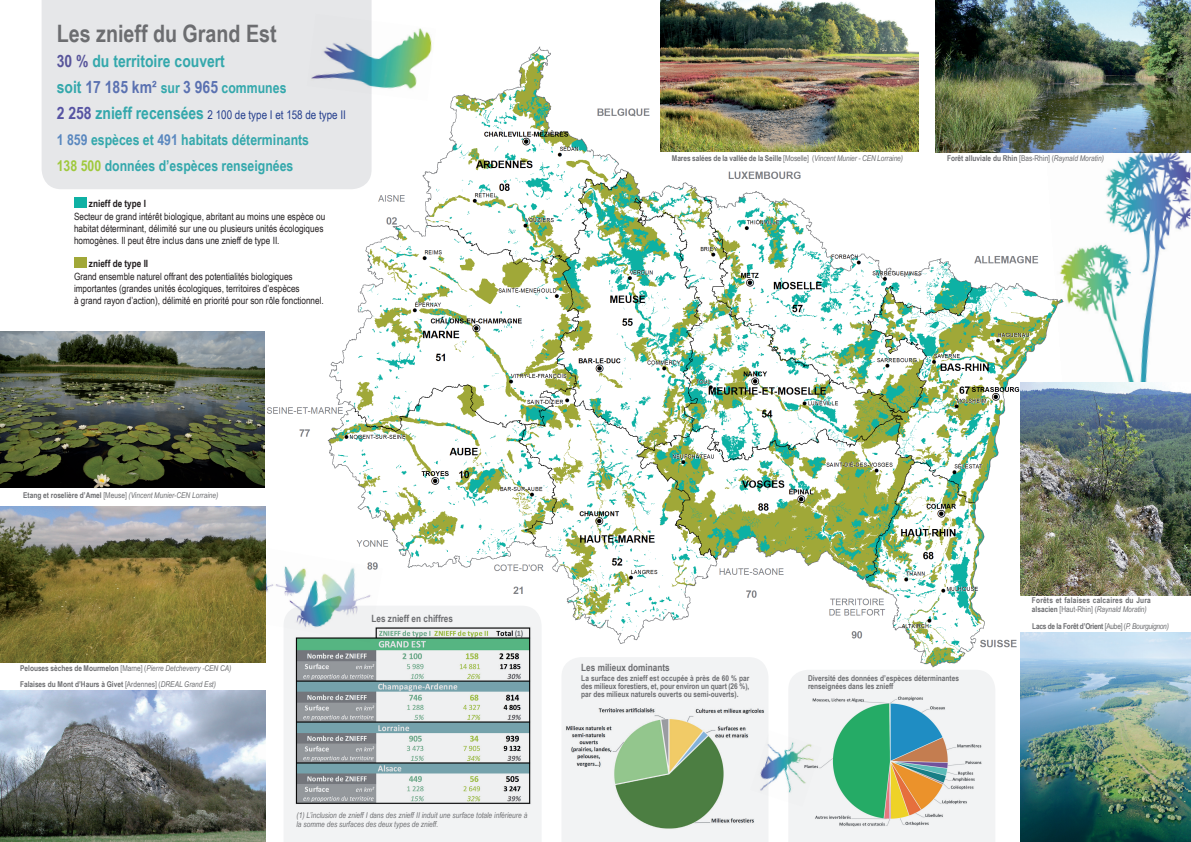
<style>
.page{position:relative;width:1191px;height:842px;background:#fff}
.page>*{position:absolute;margin:0;border:0;box-sizing:border-box;transform-origin:0 0}
.t1{font:700 24px "Arial Narrow";color:#6c6d70}
.t2{font:700 17px/26px "Arial Narrow";color:#34a8ac}
.t3{font:700 15px/26px "Arial Narrow";color:#34a8ac}
.t4{font:12px "Arial Narrow";color:#253f8e}
.t5{font:10px/12px "Arial Narrow";color:#231f20}
.t6{font:700 10px "Arial Narrow";color:#6c6d70}
.t7{font:700 10px "Arial Narrow";color:#231f20}
.t8{font:700 8px/8px "Arial Narrow";color:#6c6d70}
.t9{font:italic 8px/9px "Arial Narrow";color:#6c6d70}
.t10{font:700 8px/9px "Arial Narrow";letter-spacing:.025em;color:#6c6d70}
.t11{font:700 8px "Arial Narrow";letter-spacing:-.03em;color:#6c6d70}
.s1{color:#58559b}
.s2{color:#5a71b1}
.s3{font-size:15px}
.s4{font-weight:700;font-size:17px;color:#5653a3}
.s5{font-weight:700;font-size:17px;color:#34a8ac}
.s6{color:#5987bf}
.s7{color:#9fc93c}
.s8{font-weight:400}
.s9{font-weight:400;font-style:italic}
.s10{font-weight:700;font-style:normal}
.s11{font-style:normal}
</style>
<div class="page">
<img style="left:262px;top:46px;width:852px;height:648px">
<img style="left:0;top:691px;width:265px;height:151px">
<img style="left:0;top:506px;width:266px;height:156px">
<img style="left:0;top:332px;width:264px;height:156px">
<img style="left:1020px;top:632px;width:171px;height:210px">
<img style="left:935px;top:0;width:256px;height:152px">
<img style="left:660px;top:0;width:258px;height:152px">
<div style="left:42px;top:0;width:329px;height:189px;background:#e6e7e9"></div>
<div style="left:283px;top:606px;width:258px;height:236px;background:#f2f3f4"></div>
<img style="left:307px;top:14px;width:129px;height:87px">
<img style="left:226px;top:543px;width:157px;height:99px">
<img style="left:1045px;top:141px;width:145px;height:241px">
<img style="left:294px;top:626px;width:237px;height:178px">
<div style="left:788px;top:670px;width:207px;height:172px;background:#f2f3f4"></div>
<div style="left:561px;top:657px;width:207px;height:185px;background:#f2f3f4"></div>
<img style="left:764px;top:731px;width:38px;height:76px">
<img style="left:802px;top:695px;width:183px;height:133px">
<img style="left:565px;top:705px;width:199px;height:124px">
<div style="left:74px;top:197px;width:13px;height:11px;background:#0fb1a4"></div>
<div style="left:74px;top:257px;width:13px;height:11px;background:#a1a838"></div>
<img style="left:1020px;top:382px;width:170px;height:213px">
<h1 class="t1" style="left:57px;top:16px;width:221px">Les znieff du Grand Est</h1>
<h2 class="t2" style="left:57px;top:48px;width:231px"><span class="s1">30 %</span> du territoire couvert<br>soit <span class="s2">17 185 km²</span> <span class="s3">sur</span> <span class="s2">3 965</span> <span class="s3">communes</span></h2>
<h3 class="t4" style="left:57px;top:106px;width:291px"><span class="s4">2 258</span> <span class="s5">znieff recensées</span> 2 100 de type I et 158 de type II</h3>
<h3 class="t3" style="left:57px;top:126px;width:254px"><span class="s6">1 859</span> espèces et <span class="s6">491</span> habitats déterminants<br><span class="s7">138 500</span> données d’espèces renseignées</h3>
<p class="t7" style="left:89px;top:196px;width:58px">znieff de type I</p>
<p class="t5" style="left:74px;top:210px;width:253px">Secteur de grand intérêt biologique, abritant au moins une espèce ou habitat déterminant, délimité sur une ou plusieurs unités écologiques homogènes. Il peut être inclus dans une znieff de type II.</p>
<p class="t7" style="left:89px;top:256px;width:61px">znieff de type II</p>
<p class="t5" style="left:74px;top:270px;width:251px">Grand ensemble naturel offrant des potentialités biologiques importantes (grandes unités écologiques, territoires d’espèces<br>à grand rayon d’action), délimité en priorité pour son rôle fonctionnel.</p>
<p class="t8" style="left:672px;top:153px;width:233px">Mares salées de la vallée de la Seille <span class="s8">[Moselle] (</span><span class="s9">Vincent Munier - CEN Lorraine)</span></p>
<p class="t8" style="left:947px;top:153px;width:158px">Forêt alluviale du Rhin <span class="s8">[Bas-Rhin] (</span><span class="s9">Raynald Moratin)</span></p>
<p class="t9" style="left:23px;top:491px;width:196px"><span class="s10">Etang et roselière d’Amel</span> <span class="s11">[Meuse]</span> (Vincent Munier-CEN Lorraine)</p>
<p class="t8" style="left:20px;top:664px;width:212px">Pelouses sèches de Mourmelon <span class="s8">[Marne] (</span><span class="s9">Pierre Detcheverry -CEN CA)</span></p>
<p class="t8" style="left:20px;top:680px;width:197px">Falaises du Mont d’Haurs à Givet <span class="s8">[Ardennes] (</span><span class="s9">DREAL Grand Est)</span></p>
<p class="t6" style="left:371px;top:610px;width:83px">Les znieff en chiffres</p>
<p class="t9" style="left:296px;top:810px;width:232px">(1) L’inclusion de znieff I dans des znieff II induit une surface totale inférieure à la somme des surfaces des deux types de znieff.</p>
<p class="t6" style="left:581px;top:659px;width:90px">Les milieux dominants</p>
<p class="t8" style="left:581px;top:674px;width:170px;text-align:justify">La surface des znieff est occupée à près de 60 % par des milieux forestiers, et, pour environ un quart (26 %), par des milieux naturels ouverts ou semi-ouverts).</p>
<p class="t8" style="left:808px;top:673px;width:152px">Diversité des données d’espèces déterminantes renseignées dans les znieff</p>
<p class="t10" style="left:1032px;top:596px;width:120px">Forêts et falaises calcaires du Jura alsacien <span class="s8">[Haut-Rhin] (</span><span class="s9">Raynald Moratin)</span></p>
<p class="t11" style="left:1032px;top:620px;width:138px">Lacs de la Forêt d’Orient <span class="s8">[Aube] (</span><span class="s9">P. Bourguignon)</span></p>
</div>
